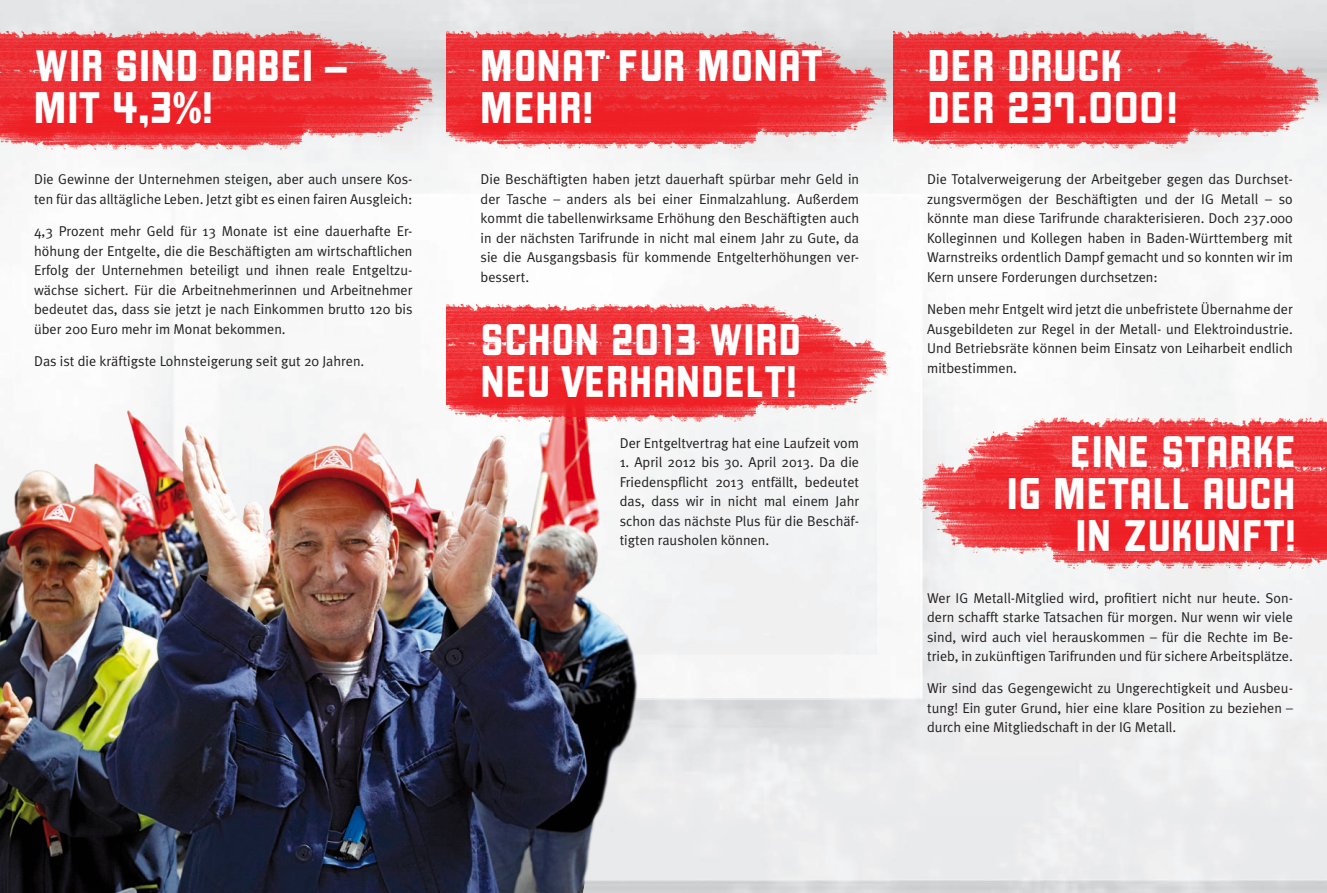
<style>
.page{position:relative;width:1327px;height:893px;background:#fff}
.page>*{position:absolute;margin:0;border:0;box-sizing:border-box;transform-origin:0 0}
.head{font:48px/42px "Kraftwerk";color:#fff}
.copy_meta{font:48px "Kraftwerk";color:#fff}
.copy_meta-2{font:25.5px "Kraftwerk";color:#fff}
.copy_meta-3{font:14.25px/19.5px "Meta Plus Normal";color:#231f20;text-align:justify}
</style>
<div class="page">
<img style="left:0;top:387px;width:664px;height:506px">
<img style="left:0;top:29px;width:436px;height:123px">
<img style="left:446px;top:28px;width:444px;height:124px">
<img style="left:446px;top:302px;width:444px;height:123px">
<img style="left:893px;top:28px;width:429px;height:124px">
<img style="left:918px;top:415px;width:409px;height:158px">
<p class="copy_meta" style="left:34px;top:38px;width:314px">WIR SIND DABEI –</p>
<p class="copy_meta" style="left:34px;top:80px;width:181px">MIT 4,3%!</p>
<p class="copy_meta-3" style="left:34px;top:169px;width:380px">Die Gewinne der Unternehmen steigen, aber auch unsere Kos&shy;ten für das alltägliche Leben. Jetzt gibt es einen fairen Ausgleich:</p>
<p class="copy_meta-3" style="left:34px;top:221px;width:380px">4,3 Prozent mehr Geld für 13 Monate ist eine dauerhafte Er&shy;höhung der Entgelte, die die Beschäftigten am wirtschaftlichen Erfolg der Unternehmen beteiligt und ihnen reale Entgeltzu&shy;wächse sichert. Für die Arbeitnehmerinnen und Arbeitnehmer bedeutet das, dass sie jetzt je nach Einkommen brutto 120 bis über 200 Euro mehr im Monat bekommen.</p>
<p class="copy_meta-3" style="left:34px;top:351px;width:332px">Das ist die kräftigste Lohnsteigerung seit gut 20 Jahren.</p>
<p class="head" style="left:480px;top:44px;width:344px">MONAT FUR MONAT<br>MEHR!</p>
<p class="copy_meta-2" style="left:599px;top:36px;width:14px">..</p>
<p class="head" style="left:927px;top:43px;width:197px">DER DRUCK</p>
<p class="head" style="left:927px;top:85px;width:252px">DER 237.000!</p>
<p class="copy_meta-3" style="left:480px;top:169px;width:380px">Die Beschäftigten haben jetzt dauerhaft spürbar mehr Geld in der Tasche – anders als bei einer Einmalzahlung. Außerdem kommt die tabellenwirksame Erhöhung den Beschäftigten auch in der nächsten Tarifrunde in nicht mal einem Jahr zu Gute, da sie die Ausgangsbasis für kommende Entgelterhöhungen ver&shy;bessert.</p>
<p class="head" style="left:480px;top:317px;width:322px">SCHON 2013 WIRD</p>
<p class="head" style="left:480px;top:359px;width:318px">NEU VERHANDELT!</p>
<p class="copy_meta-3" style="left:927px;top:169px;width:367px">Die Totalverweigerung der Arbeitgeber gegen das Durchset&shy;zungsvermögen der Beschäftigten und der IG Metall – so könnte man diese Tarifrunde charakterisieren. Doch 237.000<br>Kolleginnen und Kollegen haben in Baden-Württemberg mit Warnstreiks ordentlich Dampf gemacht und so konnten wir im Kern unsere Forderungen durchsetzen:</p>
<p class="copy_meta-3" style="left:927px;top:299px;width:367px">Neben mehr Entgelt wird jetzt die unbefristete Übernahme der Ausgebildeten zur Regel in der Metall- und Elektroindustrie.<br>Und Betriebsräte können beim Einsatz von Leiharbeit endlich mitbestimmen.</p>
<p class="copy_meta-3" style="left:620px;top:433px;width:241px">Der Entgeltvertrag hat eine Laufzeit vom</p>
<p class="copy_meta-3" style="left:620px;top:452px;width:241px">1. April 2012 bis 30. April 2013. Da die Friedenspflicht 2013 entfällt, bedeutet das, dass wir in nicht mal einem Jahr schon das nächste Plus für die Beschäf&shy;tigten rausholen können.</p>
<p class="head" style="left:1070px;top:430px;width:228px">EINE STARKE</p>
<p class="head" style="left:1006px;top:472px;width:291px">IG METALL AUCH</p>
<p class="head" style="left:1075px;top:514px;width:222px">IN ZUKUNFT!</p>
<p class="copy_meta-3" style="left:927px;top:588px;width:367px">Wer IG Metall-Mitglied wird, profitiert nicht nur heute. Son&shy;dern schafft starke Tatsachen für morgen. Nur wenn wir viele sind, wird auch viel herauskommen – für die Rechte im Be&shy;trieb, in zukünftigen Tarifrunden und für sichere Arbeitsplätze.</p>
<p class="copy_meta-3" style="left:927px;top:678px;width:367px">Wir sind das Gegengewicht zu Ungerechtigkeit und Ausbeu&shy;tung! Ein guter Grund, hier eine klare Position zu beziehen – durch eine Mitgliedschaft in der IG Metall.</p>
</div>
